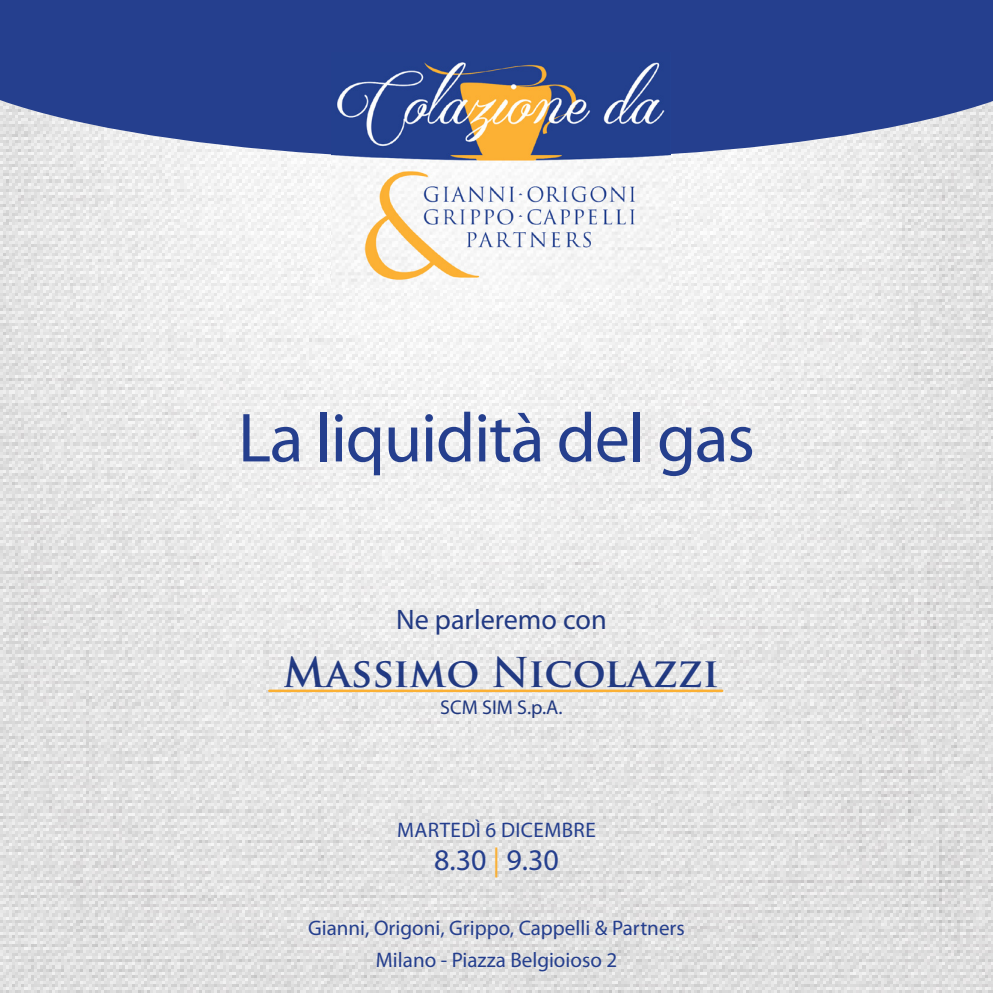
<style>
.page{position:relative;width:993px;height:993px;background:#fff}
.page>*{position:absolute;margin:0;border:0;box-sizing:border-box;transform-origin:0 0}
.t1{font:70px "Myriad Pro";letter-spacing:-.02em;color:#253f8e}
.t2{font:700 40px "Trajan Pro";color:#253f8e}
.t3{font:30px "Myriad Pro";color:#253f8e}
.t4{font:28.25px "Myriad Pro";color:#253f8e}
.t5{font:21px "Myriad Pro";color:#253f8e}
.t6{font:21px "Myriad Pro";letter-spacing:.02em;color:#253f8e}
.t7{font:20px "Myriad Pro";color:#253f8e}
.s1{color:#fbb034}
</style>
<div class="page">
<img style="left:0;top:159px;width:992px;height:833px">
<hr style="left:269px;top:689px;width:453px;height:2px;background:#fbb034">
<svg style="left:0;top:0;width:992px;height:159px;background:#3f559a"></svg>
<img style="left:332px;top:52px;width:338px;height:236px">
<p class="t1" style="left:238px;top:394px;width:518px">La liquidità del gas</p>
<h3 class="t4" style="left:396px;top:602px;width:212px">Ne parleremo con</h3>
<h2 class="t2" style="left:284px;top:647px;width:436px">Massimo Nicolazzi</h2>
<p class="t7" style="left:440px;top:695px;width:124px">SCM SIM S.p.A.</p>
<p class="t6" style="left:397px;top:816px;width:200px">MARTEDÌ 6 DICEMBRE</p>
<p class="t3" style="left:434px;top:840px;width:126px">8.30 <span class="s1">|</span> 9.30</p>
<p class="t5" style="left:308px;top:914px;width:378px">Gianni, Origoni, Grippo, Cappelli &amp; Partners</p>
<p class="t5" style="left:375px;top:946px;width:243px">Milano - Piazza Belgioioso 2</p>
</div>
